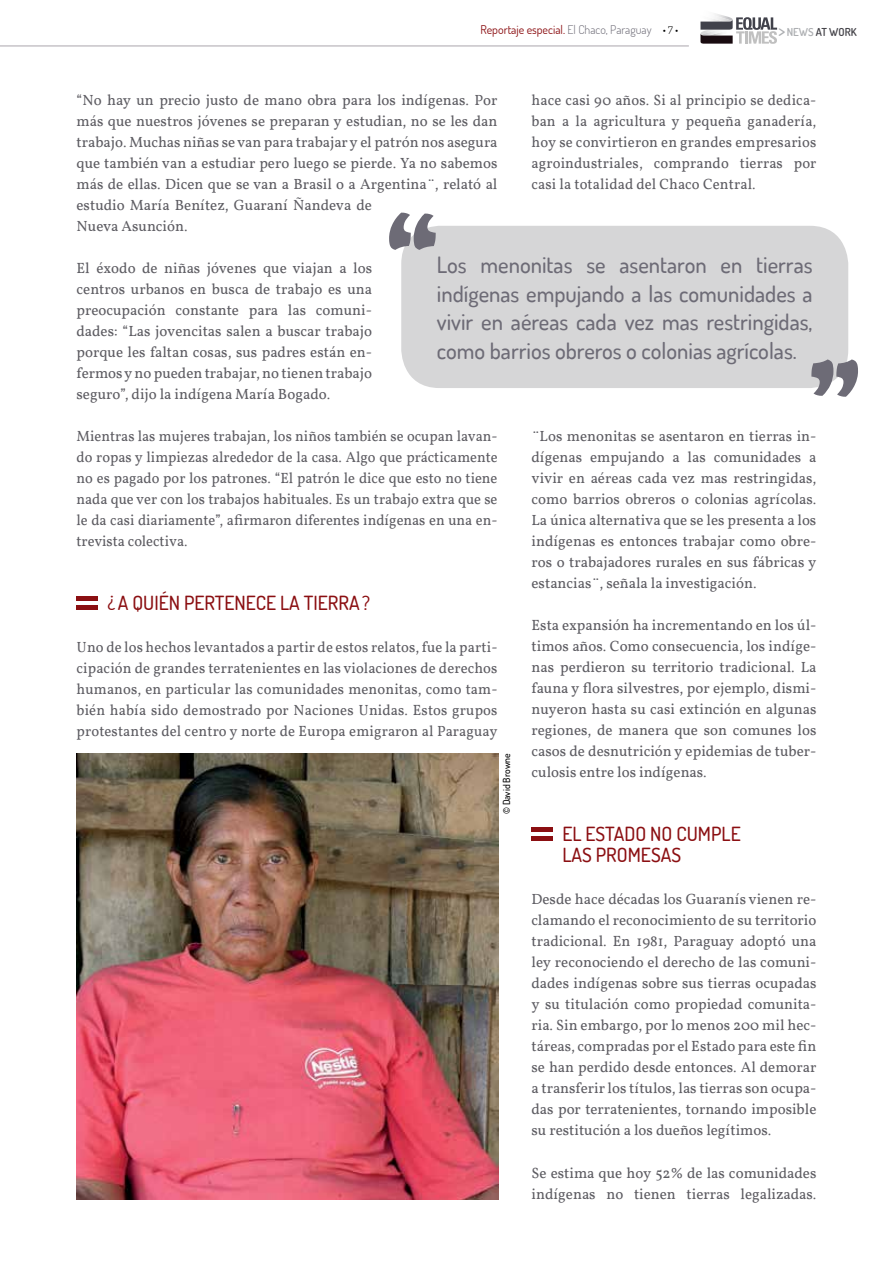
<style>
.page{position:relative;width:893px;height:1263px;background:#fff}
.page>*{position:absolute;margin:0;border:0;box-sizing:border-box;transform-origin:0 0}
.t1{font:500 22.5px/28.5px "Dosis";color:#6d6b76;text-align:justify}
.t2{font:500 19.5px/21px "Dosis";color:#8b0f12}
.t3{font:15px/21px "Vollkorn";color:#5d5c62;text-align:justify}
.t4{font:12px "Dosis";color:#8b0f12}
.t5{font:600 10.95px "Dosis";color:#444349}
.t6{font:500 9.75px "Dosis";color:#000}
.s1{font-weight:300;color:#6d6b76}
.s2{font-weight:300;font-size:10.5px;color:#000}
.s3{font-weight:500;font-size:17.85px;color:#adafb2}
.s4{color:#adafb2}
</style>
<div class="page">
<img style="left:77px;top:753px;width:421px;height:447px">
<hr style="left:0;top:46px;width:689px;height:1px;background:#aaa5ac">
<img style="left:715px;top:15px;width:9px;height:2px">
<svg style="left:700px;top:17px;width:77px;height:27px"></svg>
<hr style="left:531px;top:827px;width:22px;height:4px;background:#8b0f12">
<div style="left:531px;top:836px;width:22px;height:5px;background:#8b0f12"></div>
<hr style="left:77px;top:596px;width:21px;height:4px;background:#8b0f12">
<div style="left:77px;top:605px;width:21px;height:5px;background:#8b0f12"></div>
<div style="left:401px;top:226px;width:447px;height:162px;background:#d6d6d7;border-radius:38px"></div>
<svg style="left:389px;top:213px;width:47px;height:37px"></svg>
<svg style="left:811px;top:359px;width:47px;height:38px"></svg>
<p class="t4" style="left:481px;top:22px;width:199px">Reportaje especial. <span class="s1">El Chaco, Paraguay</span> <span class="s2">• 7 •</span></p>
<p class="t5" style="left:778px;top:25px;width:80px"><span class="s3">&gt;</span> <span class="s4">NEWS</span> AT WORK</p>
<p class="t3" style="left:77px;top:89px;width:422px;text-align:left">“No hay un precio justo de mano obra para los indígenas. Por más que nuestros jóvenes se preparan y estudian, no se les dan trabajo. Muchas niñas se van para trabajar y el patrón nos asegura que también van a estudiar pero luego se pierde. Ya no sabemos más de ellas. Dicen que se van a Brasil o a Argentina¨, relató al estudio María Benítez, Guaraní Ñandeva de<br>Nueva Asunción.</p>
<p class="t3" style="left:77px;top:258px;width:297px">El éxodo de niñas jóvenes que viajan a los centros urbanos en busca de trabajo es una preocupación constante para las comuni&shy;dades: “Las jovencitas salen a buscar trabajo porque les faltan cosas, sus padres están en&shy;fermos y no pueden trabajar, no tienen trabajo seguro”, dijo la indígena María Bogado.</p>
<p class="t3" style="left:77px;top:426px;width:422px">Mientras las mujeres trabajan, los niños también se ocupan lavan&shy;do ropas y limpiezas alrededor de la casa. Algo que prácticamente no es pagado por los patrones. “El patrón le dice que esto no tiene nada que ver con los trabajos habituales. Es un trabajo extra que se le da casi diariamente”, afirmaron diferentes indígenas en una en&shy;trevista colectiva.</p>
<p class="t3" style="left:531px;top:89px;width:286px">hace casi 90 años. Si al principio se dedica&shy;ban a la agricultura y pequeña ganadería, hoy se convirtieron en grandes empresarios agroindustriales, comprando tierras por casi la totalidad del Chaco Central.</p>
<h1 class="t1" style="left:437px;top:250px;width:377px">Los menonitas se asentaron en tierras indígenas empujando a las comunidades a vivir en aéreas cada vez mas restringidas, como barrios obreros o colonias agrícolas.</h1>
<p class="t3" style="left:531px;top:426px;width:286px">¨Los menonitas se asentaron en tierras in&shy;dígenas empujando a las comunidades a vivir en aéreas cada vez mas restringidas, como barrios obreros o colonias agrícolas.<br>La única alternativa que se les presenta a los indígenas es entonces trabajar como obre&shy;ros o trabajadores rurales en sus fábricas y estancias¨, señala la investigación.</p>
<p class="t3" style="left:531px;top:615px;width:286px">Esta expansión ha incrementando en los úl&shy;timos años. Como consecuencia, los indíge&shy;nas perdieron su territorio tradicional. La fauna y flora silvestres, por ejemplo, dismi&shy;nuyeron hasta su casi extinción en algunas regiones, de manera que son comunes los casos de desnutrición y epidemias de tuber&shy;culosis entre los indígenas.</p>
<h2 class="t2" style="left:107px;top:592px;width:264px">¿ A quién pertenece la tierra?</h2>
<p class="t3" style="left:77px;top:637px;width:422px">Uno de los hechos levantados a partir de estos relatos, fue la parti&shy;cipación de grandes terratenientes en las violaciones de derechos humanos, en particular las comunidades menonitas, como tam&shy;bién había sido demostrado por Naciones Unidas. Estos grupos protestantes del centro y norte de Europa emigraron al Paraguay</p>
<p class="t6" style="left:500px;top:814px;width:62px;rotate:-90deg">© David Browne</p>
<h2 class="t2" style="left:562px;top:823px;width:178px">El Estado no cumple las promesas</h2>
<p class="t3" style="left:531px;top:889px;width:286px">Desde hace décadas los Guaranís vienen re&shy;clamando el reconocimiento de su territorio tradicional. En 1981, Paraguay adoptó una ley reconociendo el derecho de las comuni&shy;dades indígenas sobre sus tierras ocupadas y su titulación como propiedad comunita&shy;ria. Sin embargo, por lo menos 200 mil hec&shy;táreas, compradas por el Estado para este fin se han perdido desde entonces. Al demorar a transferir los títulos, las tierras son ocupa&shy;das por terratenientes, tornando imposible su restitución a los dueños legítimos.</p>
<p class="t3" style="left:531px;top:1162px;width:286px">Se estima que hoy 52% de las comunidades indígenas no tienen tierras legalizadas.</p>
</div>
